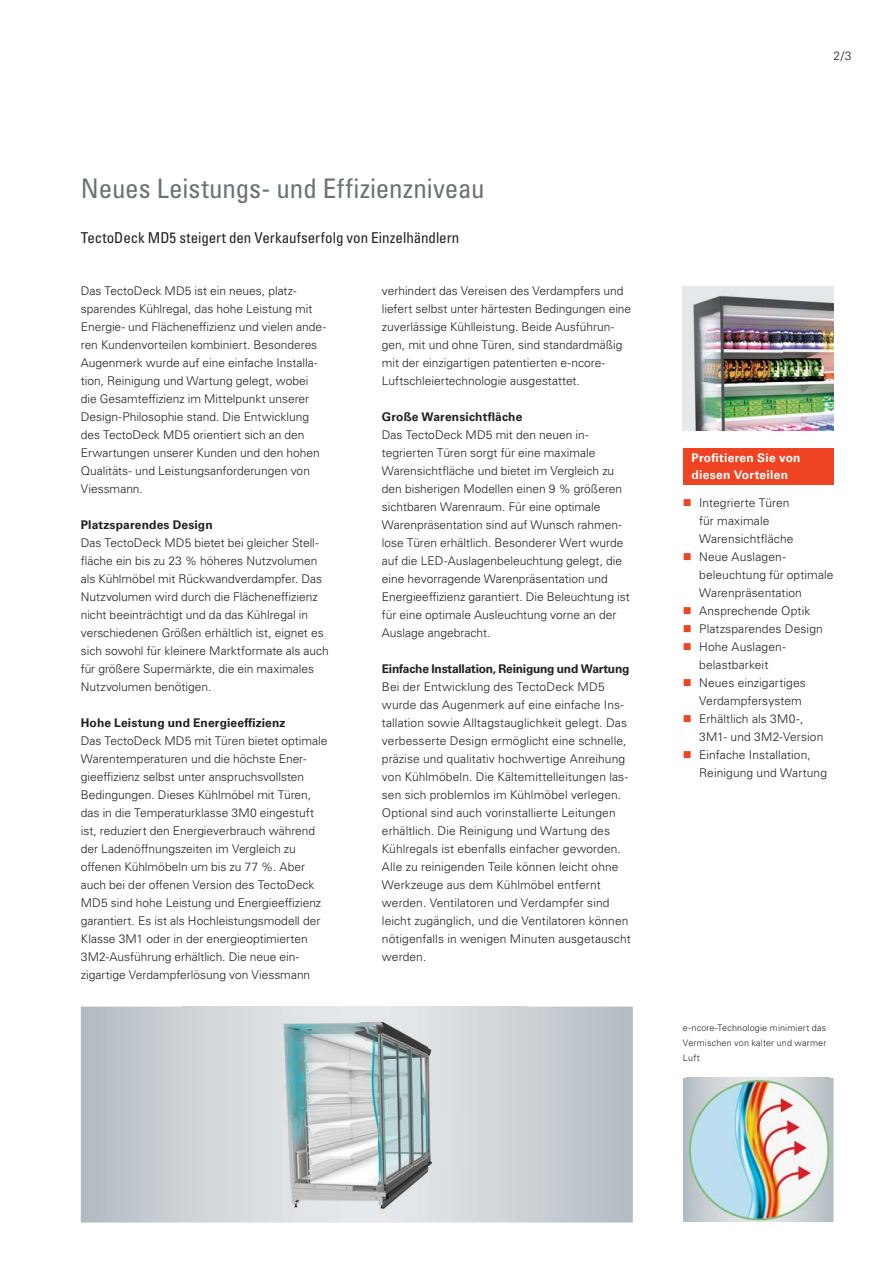
<style>
.page{position:relative;width:893px;height:1263px;background:#fff}
.page>*{position:absolute;margin:0;border:0;box-sizing:border-box;transform-origin:0 0}
.t1{font:condensed 27px "Univers LT Std";color:#6a7374}
.t2{font:condensed 15px "Univers LT Std";color:#231f20}
.t3{font:300 12px/18px "Univers LTCYR 45";color:#231f20}
.t4{font:300 12px/18px "Univers LT Std";letter-spacing:.01em;color:#231f20}
.t5{font:700 12px "Univers LTCYR 65";letter-spacing:.01em;color:#231f20}
.t6{font:700 12px "Univers LTCYR 65";letter-spacing:-.02em;color:#231f20}
.t7{font:700 12px/16.5px "Univers LTCYR 65";letter-spacing:.02em;color:#fff}
.t8{font:300 9px/15px "Univers LTCYR 45";letter-spacing:.02em;color:#231f20;text-align:justify}
.s1{color:#ef4423}
</style>
<div class="page">
<svg style="left:81px;top:1007px;width:552px;height:216px;background:#bfc7cb"></svg>
<img style="left:182px;top:1007px;width:344px;height:213px">
<img style="left:683px;top:286px;width:150px;height:144px">
<svg style="left:683px;top:1078px;width:150px;height:144px"></svg>
<img style="left:687px;top:1078px;width:143px;height:144px">
<div style="left:683px;top:448px;width:150px;height:36px;background:#ef4423"></div>
<h1 class="t1" style="left:81px;top:176px;width:405px">Neues Leistungs- und Effizienzniveau</h1>
<p class="t2" style="left:81px;top:231px;width:380px">TectoDeck MD5 steigert den Verkaufserfolg von Einzelhändlern</p>
<p class="t3" style="left:81px;top:283px;width:247px">Das TectoDeck MD5 ist ein neues, platz&shy;sparendes Kühlregal, das hohe Leistung mit Energie- und Flächeneffizienz und vielen ande&shy;ren Kundenvorteilen kombiniert. Besonderes Augenmerk wurde auf eine einfache Installa&shy;tion, Reinigung und Wartung gelegt, wobei die Gesamteffizienz im Mittelpunkt unserer Design-Philosophie stand. Die Entwicklung des TectoDeck MD5 orientiert sich an den Erwartungen unserer Kunden und den hohen Qualitäts- und Leistungsanforderungen von Viessmann.</p>
<p class="t5" style="left:81px;top:521px;width:133px">Platzsparendes Design</p>
<p class="t3" style="left:81px;top:535px;width:250px">Das TectoDeck MD5 bietet bei gleicher Stell&shy;fläche ein bis zu 23 % höheres Nutzvolumen als Kühlmöbel mit Rückwandverdampfer. Das Nutzvolumen wird durch die Flächeneffizienz nicht beeinträchtigt und da das Kühlregal in verschiedenen Größen erhältlich ist, eignet es sich sowohl für kleinere Marktformate als auch für größere Supermärkte, die ein maximales Nutzvolumen benötigen.</p>
<p class="t5" style="left:81px;top:719px;width:206px">Hohe Leistung und Energieeffizienz</p>
<p class="t3" style="left:81px;top:733px;width:248px">Das TectoDeck MD5 mit Türen bietet optimale Warentemperaturen und die höchste Ener&shy;gieeffizienz selbst unter anspruchsvollsten Bedingungen. Dieses Kühlmöbel mit Türen, das in die Temperaturklasse 3M0 eingestuft ist, reduziert den Energieverbrauch während der Ladenöffnungszeiten im Vergleich zu offenen Kühlmöbeln um bis zu 77 %. Aber auch bei der offenen Version des TectoDeck MD5 sind hohe Leistung und Energieeffizienz garantiert. Es ist als Hochleistungsmodell der Klasse 3M1 oder in der energieoptimierten 3M2-Ausführung erhältlich. Die neue ein&shy;zigartige Verdampferlösung von Viessmann</p>
<p class="t3" style="left:382px;top:283px;width:251px">verhindert das Vereisen des Verdampfers und liefert selbst unter härtesten Bedingungen eine zuverlässige Kühlleistung. Beide Ausführun&shy;gen, mit und ohne Türen, sind standardmäßig mit der einzigartigen patentierten e-ncore-Luftschleiertechnologie ausgestattet.</p>
<p class="t5" style="left:382px;top:413px;width:142px">Große Warensichtfläche</p>
<p class="t3" style="left:382px;top:427px;width:249px">Das TectoDeck MD5 mit den neuen in&shy;tegrierten Türen sorgt für eine maximale Warensichtfläche und bietet im Vergleich zu den bisherigen Modellen einen 9 % größeren sichtbaren Warenraum. Für eine optimale Warenpräsentation sind auf Wunsch rahmen&shy;lose Türen erhältlich. Besonderer Wert wurde auf die LED-Auslagenbeleuchtung gelegt, die eine hevorragende Warenpräsentation und Energieeffizienz garantiert. Die Beleuchtung ist für eine optimale Ausleuchtung vorne an der Auslage angebracht.</p>
<p class="t6" style="left:382px;top:665px;width:249px">Einfache Installation, Reinigung und Wartung</p>
<p class="t3" style="left:382px;top:679px;width:250px">Bei der Entwicklung des TectoDeck MD5 wurde das Augenmerk auf eine einfache Ins&shy;tallation sowie Alltagstauglichkeit gelegt. Das verbesserte Design ermöglicht eine schnelle, präzise und qualitativ hochwertige Anreihung von Kühlmöbeln. Die Kältemittelleitungen las&shy;sen sich problemlos im Kühlmöbel verlegen.<br>Optional sind auch vorinstallierte Leitungen erhältlich. Die Reinigung und Wartung des Kühlregals ist ebenfalls einfacher geworden.<br>Alle zu reinigenden Teile können leicht ohne Werkzeuge aus dem Kühlmöbel entfernt werden. Ventilatoren und Verdampfer sind leicht zugänglich, und die Ventilatoren können nötigenfalls in wenigen Minuten ausgetauscht werden.</p>
<p class="t3" style="left:833px;top:48px;width:19px">2/3</p>
<p class="t7" style="left:691px;top:451px;width:111px">Profitieren Sie von diesen Vorteilen</p>
<p class="t4" style="left:699px;top:494px;width:96px;text-indent:-16px"><span class="s1">■</span> Integrierte Türen für maximale<br>Warensichtfläche</p>
<p class="t4" style="left:699px;top:548px;width:136px;text-indent:-16px"><span class="s1">■</span> Neue Auslagen&shy;beleuchtung für optimale<br>Warenpräsentation</p>
<p class="t4" style="left:683px;top:602px;width:129px"><span class="s1">■</span> Ansprechende Optik</p>
<p class="t4" style="left:683px;top:620px;width:141px"><span class="s1">■</span> Platzsparendes Design</p>
<p class="t4" style="left:683px;top:638px;width:104px;text-align:center"><span class="s1">■</span> Hohe Auslagen&shy;belastbarkeit</p>
<p class="t4" style="left:699px;top:674px;width:108px;text-indent:-16px"><span class="s1">■</span> Neues einzigartiges<br>Verdampfersystem</p>
<p class="t4" style="left:699px;top:710px;width:126px;text-indent:-16px"><span class="s1">■</span> Erhältlich als 3M0-,<br>3M1- und 3M2-Version</p>
<p class="t4" style="left:699px;top:746px;width:129px;text-indent:-16px"><span class="s1">■</span> Einfache Installation,<br>Reinigung und Wartung</p>
<p class="t8" style="left:683px;top:1021px;width:145px">e-ncore-Technologie minimiert das Vermischen von kalter und warmer Luft</p>
</div>
